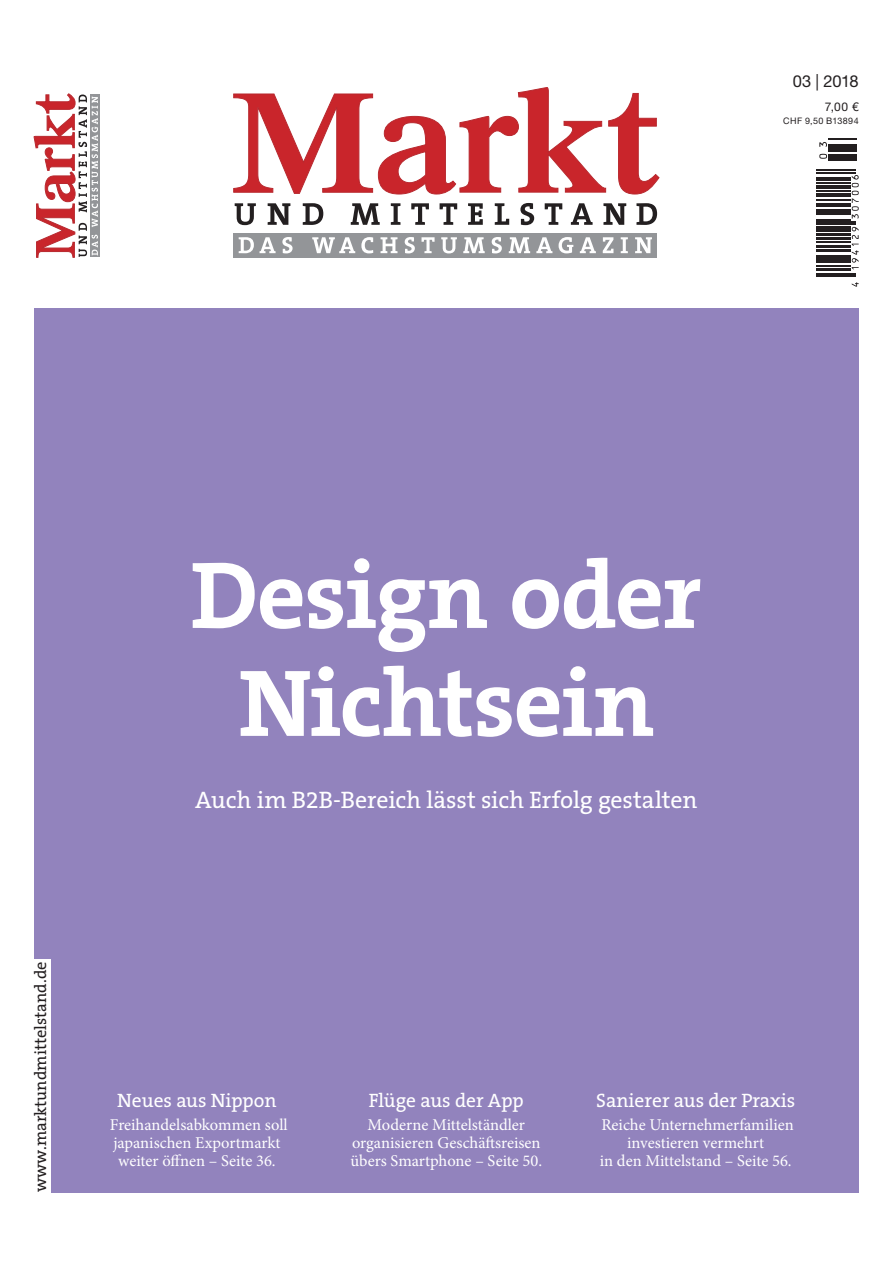
<style>
.page{position:relative;width:893px;height:1263px;background:#fff}
.page>*{position:absolute;margin:0;border:0;box-sizing:border-box;transform-origin:0 0}
.t1{font:700 96px/108px "The Serif B W7";letter-spacing:-.015em;color:#fff;text-align:center}
.t2{font:24px "The Serif B W5 Plain";letter-spacing:-.005em;color:#fff}
.t3{font:19.5px "The Serif B W5 Plain";color:#fff}
.t4{font:16.5px/18px "Minion Pro";color:#fff;text-align:center}
.t5{font:16.5px "The Serif B W5 Plain";color:#231f20}
.t6{font:16.5px "Helvetica Neue LT Std";letter-spacing:-.02em;color:#231f20}
.t7{font:12px "Helvetica Neue LT Std";color:#231f20}
.t8{font:9px "Helvetica Neue LT Std";letter-spacing:.04em;color:#231f20}
</style>
<div class="page">
<div style="left:34px;top:308px;width:825px;height:884px;background:#9283bd"></div>
<div style="left:90px;top:94px;width:9px;height:163px;background:#939598"></div>
<svg style="left:34px;top:94px;width:64px;height:163px"></svg>
<div style="left:234px;top:233px;width:423px;height:24px;background:#939598"></div>
<svg style="left:239px;top:237px;width:37px;height:16px"></svg>
<svg style="left:282px;top:237px;width:11px;height:16px"></svg>
<svg style="left:312px;top:237px;width:43px;height:16px"></svg>
<svg style="left:361px;top:237px;width:12px;height:16px"></svg>
<svg style="left:380px;top:237px;width:17px;height:16px"></svg>
<svg style="left:405px;top:237px;width:10px;height:16px"></svg>
<svg style="left:421px;top:237px;width:14px;height:16px"></svg>
<svg style="left:441px;top:237px;width:16px;height:16px"></svg>
<svg style="left:463px;top:237px;width:22px;height:16px"></svg>
<svg style="left:492px;top:237px;width:10px;height:16px"></svg>
<svg style="left:509px;top:237px;width:21px;height:16px"></svg>
<svg style="left:536px;top:237px;width:16px;height:16px"></svg>
<svg style="left:558px;top:237px;width:15px;height:16px"></svg>
<svg style="left:580px;top:237px;width:16px;height:16px"></svg>
<svg style="left:603px;top:237px;width:10px;height:16px"></svg>
<svg style="left:621px;top:237px;width:7px;height:16px"></svg>
<svg style="left:635px;top:237px;width:17px;height:16px"></svg>
<svg style="left:303px;top:203px;width:20px;height:22px"></svg>
<svg style="left:571px;top:203px;width:21px;height:22px"></svg>
<svg style="left:636px;top:203px;width:21px;height:22px"></svg>
<svg style="left:268px;top:203px;width:22px;height:22px"></svg>
<svg style="left:351px;top:203px;width:29px;height:22px"></svg>
<svg style="left:391px;top:203px;width:9px;height:22px"></svg>
<svg style="left:411px;top:203px;width:18px;height:22px"></svg>
<svg style="left:440px;top:203px;width:17px;height:22px"></svg>
<svg style="left:468px;top:203px;width:15px;height:22px"></svg>
<svg style="left:495px;top:203px;width:14px;height:22px"></svg>
<svg style="left:520px;top:203px;width:14px;height:22px"></svg>
<svg style="left:545px;top:203px;width:17px;height:22px"></svg>
<svg style="left:603px;top:203px;width:23px;height:22px"></svg>
<svg style="left:235px;top:203px;width:21px;height:22px"></svg>
<svg style="left:234px;top:87px;width:425px;height:107px"></svg>
<div style="left:30px;top:959px;width:21px;height:236px;background:#fff"></div>
<svg style="left:816px;top:138px;width:43px;height:147px"></svg>
<hr style="left:816px;top:275px;width:40px;height:1px;background:#231f20">
<hr style="left:816px;top:273px;width:40px;height:1px;background:#231f20">
<hr style="left:816px;top:269px;width:34px;height:2px;background:#231f20">
<hr style="left:816px;top:265px;width:34px;height:1px;background:#231f20">
<hr style="left:816px;top:262px;width:34px;height:1px;background:#231f20">
<hr style="left:816px;top:257px;width:34px;height:4px;background:#231f20">
<hr style="left:816px;top:255px;width:34px;height:1px;background:#231f20">
<hr style="left:816px;top:249px;width:34px;height:3px;background:#231f20">
<hr style="left:816px;top:245px;width:34px;height:2px;background:#231f20">
<hr style="left:816px;top:242px;width:34px;height:1px;background:#231f20">
<hr style="left:816px;top:237px;width:34px;height:2px;background:#231f20">
<hr style="left:816px;top:234px;width:34px;height:2px;background:#231f20">
<hr style="left:816px;top:230px;width:34px;height:2px;background:#231f20">
<hr style="left:816px;top:226px;width:34px;height:3px;background:#231f20">
<hr style="left:816px;top:224px;width:40px;height:1px;background:#231f20">
<hr style="left:816px;top:221px;width:40px;height:2px;background:#231f20">
<hr style="left:816px;top:219px;width:34px;height:1px;background:#231f20">
<hr style="left:816px;top:214px;width:34px;height:1px;background:#231f20">
<hr style="left:816px;top:209px;width:34px;height:3px;background:#231f20">
<hr style="left:816px;top:206px;width:34px;height:1px;background:#231f20">
<hr style="left:816px;top:204px;width:34px;height:1px;background:#231f20">
<hr style="left:816px;top:199px;width:34px;height:1px;background:#231f20">
<hr style="left:816px;top:193px;width:34px;height:4px;background:#231f20">
<hr style="left:816px;top:190px;width:34px;height:1px;background:#231f20">
<hr style="left:816px;top:186px;width:34px;height:3px;background:#231f20">
<hr style="left:816px;top:182px;width:34px;height:1px;background:#231f20">
<hr style="left:816px;top:180px;width:34px;height:1px;background:#231f20">
<hr style="left:816px;top:178px;width:34px;height:1px;background:#231f20">
<hr style="left:816px;top:172px;width:40px;height:1px;background:#231f20">
<hr style="left:816px;top:170px;width:40px;height:1px;background:#231f20">
<svg style="left:852px;top:281px;width:6px;height:6px"></svg>
<svg style="left:852px;top:226px;width:6px;height:43px"></svg>
<svg style="left:852px;top:174px;width:7px;height:45px"></svg>
<svg style="left:819px;top:153px;width:37px;height:8px"></svg>
<hr style="left:828px;top:148px;width:28px;height:4px;background:#231f20">
<svg style="left:819px;top:141px;width:37px;height:6px"></svg>
<hr style="left:828px;top:138px;width:28px;height:2px;background:#231f20">
<p class="t6" style="left:793px;top:72px;width:67px">03 | 2018</p>
<p class="t7" style="left:825px;top:99px;width:35px">7,00 €</p>
<p class="t8" style="left:783px;top:116px;width:77px">CHF 9,50 B13894</p>
<p class="t5" style="left:30px;top:1192px;width:232px;rotate:-90deg">www.marktundmittelstand.de</p>
<h1 class="t1" style="left:190px;top:541px;width:513px">Design oder<br>Nichtsein</h1>
<h2 class="t2" style="left:195px;top:784px;width:504px">Auch im B2B-Bereich lässt sich Erfolg gestalten</h2>
<p class="t3" style="left:117px;top:1088px;width:161px">Neues aus Nippon</p>
<p class="t4" style="left:110px;top:1115px;width:179px;text-align:left">Freihandelsabkommen soll japanischen Exportmarkt weiter öffnen – Seite 36.</p>
<p class="t3" style="left:369px;top:1088px;width:157px">Flüge aus der App</p>
<p class="t4" style="left:351px;top:1115px;width:193px">Moderne Mittelständler organisieren Geschäftsreisen übers Smartphone – Seite 50.</p>
<p class="t3" style="left:596px;top:1088px;width:201px">Sanierer aus der Praxis</p>
<p class="t4" style="left:600px;top:1115px;width:196px">Reiche Unternehmerfamilien investieren vermehrt<br>in den Mittelstand – Seite 56.</p>
</div>
